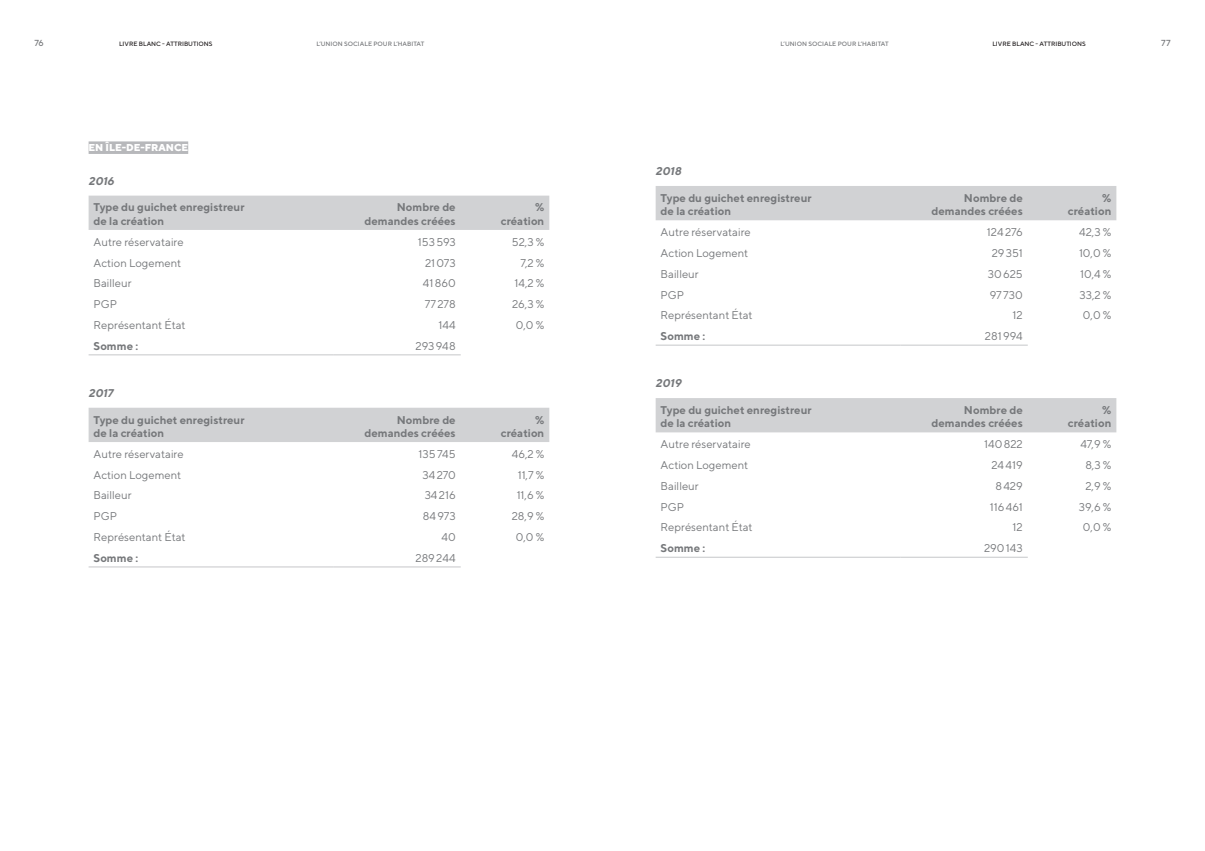
<style>
.page{position:relative;width:1205px;height:851px;background:#fff}
.page>*{position:absolute;margin:0;border:0;box-sizing:border-box;transform-origin:0 0}
.TEXTE_TABLEAU{font:11.25px "TT Norms";color:#76787b}
.TEXTE_TABLEAU-2{font:700 11.25px/13.5px "TT Norms";color:#76787b;text-align:right}
.ST3{font:italic 700 11.25px "TT Norms";color:#76787b}
.ST2{font:800 10px "TT Norms";color:#fff}
.t1{font:500 8.75px "TT Norms";color:#76787b}
.t2{font:500 6.25px "TT Norms";color:#76787b}
.t3{font:500 6.25px "TT Norms";color:#231f20}
</style>
<div class="page">
<div style="left:89px;top:141px;width:99px;height:13px;background:#b7b8bb"></div>
<svg style="left:89px;top:195px;width:460px;height:247px"></svg>
<hr style="left:89px;top:566px;width:244px;height:1px;background:#d1d2d4">
<hr style="left:333px;top:566px;width:128px;height:1px;background:#d1d2d4">
<hr style="left:89px;top:354px;width:244px;height:1px;background:#d1d2d4">
<hr style="left:333px;top:354px;width:128px;height:1px;background:#d1d2d4">
<svg style="left:656px;top:186px;width:460px;height:246px"></svg>
<hr style="left:656px;top:344px;width:244px;height:2px;background:#d1d2d4">
<hr style="left:900px;top:344px;width:128px;height:2px;background:#d1d2d4">
<hr style="left:656px;top:556px;width:244px;height:2px;background:#d1d2d4">
<hr style="left:900px;top:556px;width:128px;height:2px;background:#d1d2d4">
<p class="t1" style="left:34px;top:38px;width:11px">76</p>
<p class="t3" style="left:119px;top:40px;width:95px">LIVRE BLANC - ATTRIBUTIONS</p>
<p class="t2" style="left:316px;top:40px;width:109px">L’UNION SOCIALE POUR L’HABITAT</p>
<p class="t2" style="left:780px;top:40px;width:109px">L’UNION SOCIALE POUR L’HABITAT</p>
<p class="t3" style="left:992px;top:40px;width:95px">LIVRE BLANC - ATTRIBUTIONS</p>
<p class="t1" style="left:1161px;top:38px;width:11px">77</p>
<p class="ST2" style="left:89px;top:141px;width:101px">EN ÎLE-DE-FRANCE</p>
<p class="ST3" style="left:89px;top:174px;width:29px">2016</p>
<p class="TEXTE_TABLEAU-2" style="left:94px;top:200px;width:152px;text-align:left">Type du guichet enregistreur de la création</p>
<p class="TEXTE_TABLEAU-2" style="left:364px;top:200px;width:93px">Nombre de demandes créées</p>
<p class="TEXTE_TABLEAU-2" style="left:501px;top:200px;width:45px">% création</p>
<p class="TEXTE_TABLEAU" style="left:94px;top:235px;width:92px">Autre réservataire</p>
<p class="TEXTE_TABLEAU" style="left:418px;top:235px;width:39px">153593</p>
<p class="TEXTE_TABLEAU" style="left:512px;top:235px;width:34px">52,3 %</p>
<p class="TEXTE_TABLEAU" style="left:94px;top:256px;width:89px">Action Logement</p>
<p class="TEXTE_TABLEAU" style="left:425px;top:256px;width:32px">21073</p>
<p class="TEXTE_TABLEAU" style="left:520px;top:256px;width:25px">7,2 %</p>
<p class="TEXTE_TABLEAU" style="left:94px;top:276px;width:40px">Bailleur</p>
<p class="TEXTE_TABLEAU" style="left:423px;top:276px;width:34px">41860</p>
<p class="TEXTE_TABLEAU" style="left:514px;top:276px;width:31px">14,2 %</p>
<p class="TEXTE_TABLEAU" style="left:94px;top:297px;width:25px">PGP</p>
<p class="TEXTE_TABLEAU" style="left:425px;top:297px;width:32px">77278</p>
<p class="TEXTE_TABLEAU" style="left:512px;top:297px;width:34px">26,3 %</p>
<p class="TEXTE_TABLEAU" style="left:94px;top:318px;width:94px">Représentant État</p>
<p class="TEXTE_TABLEAU" style="left:438px;top:318px;width:19px">144</p>
<p class="TEXTE_TABLEAU" style="left:516px;top:318px;width:30px">0,0 %</p>
<p class="TEXTE_TABLEAU-2" style="left:94px;top:339px;width:46px">Somme :</p>
<p class="TEXTE_TABLEAU" style="left:415px;top:339px;width:42px">293948</p>
<p class="ST3" style="left:89px;top:386px;width:29px">2017</p>
<p class="TEXTE_TABLEAU-2" style="left:94px;top:412px;width:152px;text-align:left">Type du guichet enregistreur de la création</p>
<p class="TEXTE_TABLEAU-2" style="left:364px;top:412px;width:93px">Nombre de demandes créées</p>
<p class="TEXTE_TABLEAU-2" style="left:501px;top:412px;width:45px">% création</p>
<p class="TEXTE_TABLEAU" style="left:94px;top:447px;width:92px">Autre réservataire</p>
<p class="TEXTE_TABLEAU" style="left:419px;top:447px;width:39px">135745</p>
<p class="TEXTE_TABLEAU" style="left:512px;top:447px;width:34px">46,2 %</p>
<p class="TEXTE_TABLEAU" style="left:94px;top:467px;width:89px">Action Logement</p>
<p class="TEXTE_TABLEAU" style="left:422px;top:467px;width:35px">34270</p>
<p class="TEXTE_TABLEAU" style="left:518px;top:467px;width:28px">11,7 %</p>
<p class="TEXTE_TABLEAU" style="left:94px;top:488px;width:40px">Bailleur</p>
<p class="TEXTE_TABLEAU" style="left:425px;top:488px;width:33px">34216</p>
<p class="TEXTE_TABLEAU" style="left:517px;top:488px;width:29px">11,6 %</p>
<p class="TEXTE_TABLEAU" style="left:94px;top:509px;width:25px">PGP</p>
<p class="TEXTE_TABLEAU" style="left:423px;top:509px;width:34px">84973</p>
<p class="TEXTE_TABLEAU" style="left:512px;top:509px;width:34px">28,9 %</p>
<p class="TEXTE_TABLEAU" style="left:94px;top:530px;width:94px">Représentant État</p>
<p class="TEXTE_TABLEAU" style="left:441px;top:530px;width:16px">40</p>
<p class="TEXTE_TABLEAU" style="left:516px;top:530px;width:30px">0,0 %</p>
<p class="TEXTE_TABLEAU-2" style="left:94px;top:551px;width:46px">Somme :</p>
<p class="TEXTE_TABLEAU" style="left:415px;top:551px;width:42px">289244</p>
<p class="ST3" style="left:656px;top:164px;width:29px">2018</p>
<p class="TEXTE_TABLEAU-2" style="left:661px;top:191px;width:152px;text-align:left">Type du guichet enregistreur de la création</p>
<p class="TEXTE_TABLEAU-2" style="left:931px;top:191px;width:93px">Nombre de demandes créées</p>
<p class="TEXTE_TABLEAU-2" style="left:1068px;top:191px;width:45px">% création</p>
<p class="TEXTE_TABLEAU" style="left:661px;top:225px;width:92px">Autre réservataire</p>
<p class="TEXTE_TABLEAU" style="left:987px;top:225px;width:37px">124276</p>
<p class="TEXTE_TABLEAU" style="left:1079px;top:225px;width:34px">42,3 %</p>
<p class="TEXTE_TABLEAU" style="left:661px;top:246px;width:89px">Action Logement</p>
<p class="TEXTE_TABLEAU" style="left:991px;top:246px;width:33px">29351</p>
<p class="TEXTE_TABLEAU" style="left:1079px;top:246px;width:34px">10,0 %</p>
<p class="TEXTE_TABLEAU" style="left:661px;top:267px;width:40px">Bailleur</p>
<p class="TEXTE_TABLEAU" style="left:988px;top:267px;width:37px">30625</p>
<p class="TEXTE_TABLEAU" style="left:1080px;top:267px;width:33px">10,4 %</p>
<p class="TEXTE_TABLEAU" style="left:661px;top:287px;width:25px">PGP</p>
<p class="TEXTE_TABLEAU" style="left:990px;top:287px;width:34px">97 730</p>
<p class="TEXTE_TABLEAU" style="left:1079px;top:287px;width:33px">33,2 %</p>
<p class="TEXTE_TABLEAU" style="left:661px;top:308px;width:94px">Représentant État</p>
<p class="TEXTE_TABLEAU" style="left:1012px;top:308px;width:12px">12</p>
<p class="TEXTE_TABLEAU" style="left:1083px;top:308px;width:30px">0,0 %</p>
<p class="TEXTE_TABLEAU-2" style="left:661px;top:329px;width:46px">Somme :</p>
<p class="TEXTE_TABLEAU" style="left:985px;top:329px;width:39px">281994</p>
<p class="ST3" style="left:656px;top:376px;width:29px">2019</p>
<p class="TEXTE_TABLEAU-2" style="left:661px;top:403px;width:152px;text-align:left">Type du guichet enregistreur de la création</p>
<p class="TEXTE_TABLEAU-2" style="left:931px;top:403px;width:93px">Nombre de demandes créées</p>
<p class="TEXTE_TABLEAU-2" style="left:1068px;top:403px;width:45px">% création</p>
<p class="TEXTE_TABLEAU" style="left:661px;top:437px;width:92px">Autre réservataire</p>
<p class="TEXTE_TABLEAU" style="left:984px;top:437px;width:40px">140822</p>
<p class="TEXTE_TABLEAU" style="left:1080px;top:437px;width:32px">47,9 %</p>
<p class="TEXTE_TABLEAU" style="left:661px;top:458px;width:89px">Action Logement</p>
<p class="TEXTE_TABLEAU" style="left:991px;top:458px;width:33px">24419</p>
<p class="TEXTE_TABLEAU" style="left:1085px;top:458px;width:28px">8,3 %</p>
<p class="TEXTE_TABLEAU" style="left:661px;top:479px;width:40px">Bailleur</p>
<p class="TEXTE_TABLEAU" style="left:995px;top:479px;width:29px">8429</p>
<p class="TEXTE_TABLEAU" style="left:1085px;top:479px;width:27px">2,9 %</p>
<p class="TEXTE_TABLEAU" style="left:661px;top:499px;width:25px">PGP</p>
<p class="TEXTE_TABLEAU" style="left:990px;top:499px;width:34px">116461</p>
<p class="TEXTE_TABLEAU" style="left:1078px;top:499px;width:34px">39,6 %</p>
<p class="TEXTE_TABLEAU" style="left:661px;top:520px;width:94px">Représentant État</p>
<p class="TEXTE_TABLEAU" style="left:1012px;top:520px;width:12px">12</p>
<p class="TEXTE_TABLEAU" style="left:1083px;top:520px;width:30px">0,0 %</p>
<p class="TEXTE_TABLEAU-2" style="left:661px;top:541px;width:46px">Somme :</p>
<p class="TEXTE_TABLEAU" style="left:984px;top:541px;width:40px">290143</p>
</div>
